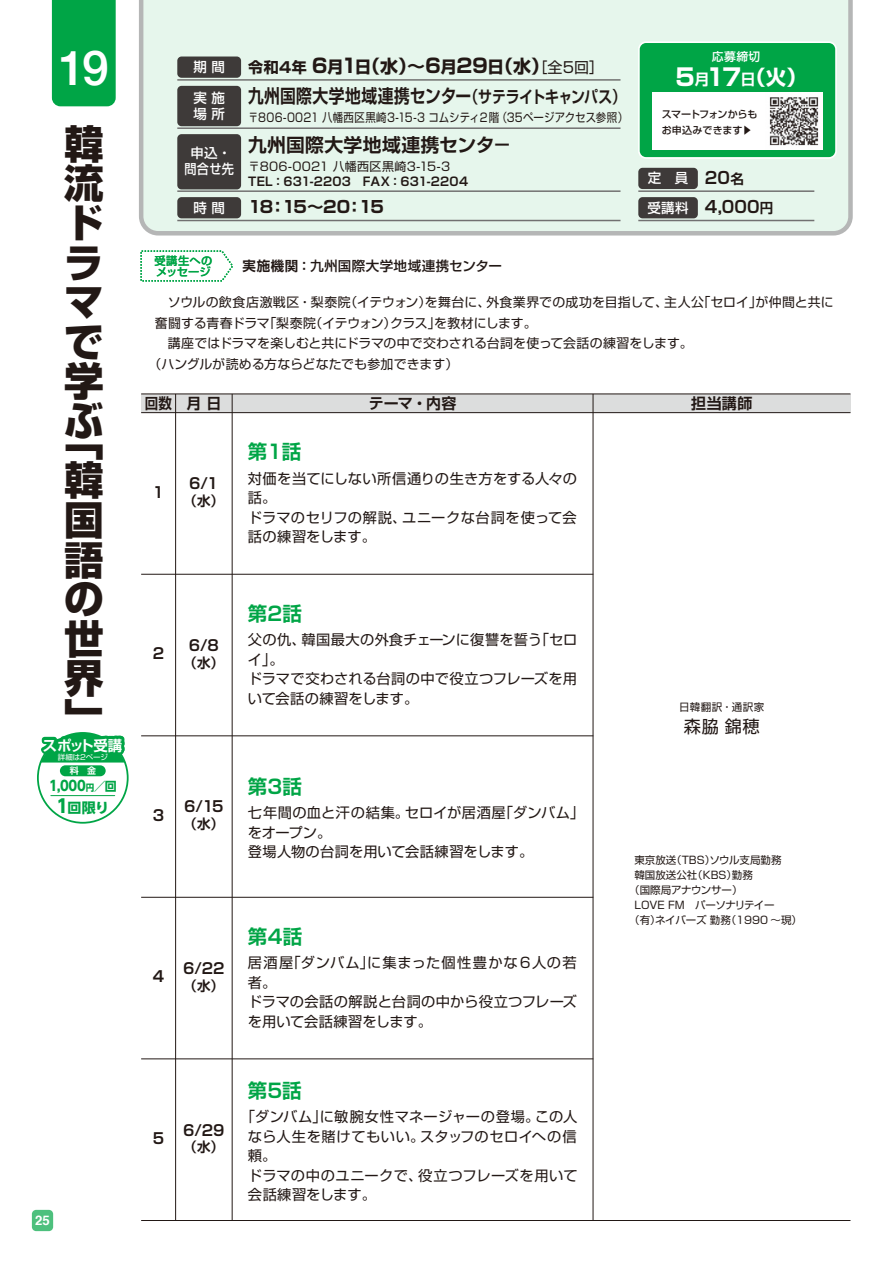
<style>
.page{position:relative;width:893px;height:1263px;background:#fff}
.page>*{position:absolute;margin:0;border:0;box-sizing:border-box;transform-origin:0 0}
.t1{font:500 48px "Helvetica Neue";color:#fff}
.t2{font:800 39.6px/39.6px "Shin Go Pro";color:#221815;text-align:justify}
.t3{font:700 23.7px "Shin Go Pro";color:#fff}
.t4{font:700 19.5px "Shin Go Pro De";color:#00a546}
.t5{font:700 18.75px "Shin Go Pro De";letter-spacing:.02em;color:#221815;scale:.84 1}
.t6{font:700 18.75px "Shin Go Pro De";letter-spacing:.02em;color:#221815}
.t7{font:700 18px "Shin Go Pro";color:#221815}
.t8{font:17.25px "Shin Go Pro";color:#221815}
.t9{font:700 16.5px "Shin Go Pro";letter-spacing:-.11em;color:#221815}
.t10{font:700 16.5px "Shin Go Pro De";color:#221815}
.t11{font:700 15px "Shin Go Pro De";letter-spacing:.01em;color:#221815}
.t12{font:700 15px "Shin Go Pro De";letter-spacing:.01em;color:#221815;scale:.9 1}
.t13{font:700 14.4px "Shin Go Pro De";letter-spacing:-.025em;color:#fff}
.t14{font:14.25px/19.5px "Shin Go Pro";letter-spacing:.02em;color:#221815}
.t15{font:700 13.95px "UD Shin Go Pro";letter-spacing:-.015em;color:#00a546;scale:.95 1}
.t16{font:700 13.95px "UD Shin Go Pro";letter-spacing:-.015em;color:#00a546}
.t17{font:500 13.5px/15.8px "Shin Go Pro";letter-spacing:.025em;color:#fff}
.t18{font:500 13.5px "Shin Go Pro";letter-spacing:.025em;color:#221815}
.t19{font:700 13.5px "Shin Go Pro De";color:#221815}
.t20{font:700 13.2px "Helvetica";color:#fff}
.t21{font:12.9px "Shin Go Pro";letter-spacing:.005em;color:#221815}
.t22{font:12.9px "Shin Go Pro";letter-spacing:-.02em;color:#221815}
.t23{font:12px "Shin Go Pro";letter-spacing:.02em;color:#221815;scale:.87 1}
.t24{font:700 12px "Shin Go Pro De";letter-spacing:.015em;color:#221815}
.t25{font:12px "Shin Go Pro";letter-spacing:.02em;color:#221815}
.t26{font:500 11.85px "Shin Go Pro";color:#fff}
.t27{font:500 11.25px/11.2px "Shin Go Pro";letter-spacing:.01em;color:#00a546}
.t28{font:10.5px "Shin Go Pro";color:#221815}
.t29{font:10.5px "Shin Go Pro";letter-spacing:-.03em;color:#221815}
.t30{font:10.5px "Shin Go Pro";letter-spacing:-.025em;color:#221815}
.t31{font:500 10.05px/15.3px "Shin Go Pro";letter-spacing:-.015em;color:#221815}
.t32{font:700 9px "Shin Go Pro De";color:#fff}
.t33{font:7.5px "Shin Go Pro";letter-spacing:-.005em;color:#fff}
.s1{font-size:18.3px}
.s2{font-size:9px}
.s3{font-size:12.6px}
.s4{font-size:15px}
.s5{font-size:19.5px}
.s6{font-size:16.5px}
.s7{font-weight:400;font-size:15px}
.s8{font-family:"Shin Go Pro De";font-weight:700}
.s9{font-family:"Shin Go Pro De";font-size:15.3px}
.s10{font-size:20.4px}
.s11{font-family:"Shin Go Pro De";font-weight:700;font-size:16.5px;color:#221815}
.s12{font-family:"Shin Go Pro De";font-weight:700;color:#221815}
.s13{font-family:"Shin Go Pro";font-weight:500;font-size:13.5px;color:#fff}
.s14{font-size:13.5px}
</style>
<div class="page">
<div style="left:37px;top:732px;width:92px;height:92px;border:2px solid #00a546;border-radius:50%"></div>
<svg style="left:39px;top:732px;width:105px;height:30px"></svg>
<div style="left:60px;top:765px;width:46px;height:11px;background:#00a546;border-radius:5px"></div>
<hr style="left:51px;top:795px;width:64px;height:1px;background:#00a546">
<hr style="left:141px;top:574px;width:452px;height:1px;background:#221815">
<hr style="left:141px;top:1220px;width:709px;height:1px;background:#221815">
<div style="left:139px;top:0;width:714px;height:236px;background:#e6f6ec"></div>
<div style="left:177px;top:57px;width:64px;height:21px;background:#3e3a39;border-radius:4px"></div>
<hr style="left:177px;top:79px;width:443px;height:2px;background:#727171">
<div style="left:177px;top:197px;width:64px;height:21px;background:#3e3a39;border-radius:4px"></div>
<hr style="left:177px;top:220px;width:443px;height:1px;background:#727171">
<div style="left:177px;top:86px;width:64px;height:40px;background:#3e3a39;border-radius:4px"></div>
<hr style="left:177px;top:127px;width:443px;height:2px;background:#727171">
<div style="left:177px;top:134px;width:64px;height:55px;background:#3e3a39;border-radius:4px"></div>
<hr style="left:177px;top:190px;width:443px;height:2px;background:#727171">
<div style="left:52px;top:0;width:64px;height:106px;background:#00a546"></div>
<svg style="left:140px;top:250px;width:93px;height:32px"></svg>
<div style="left:141px;top:394px;width:709px;height:19px;background:#dcdddd"></div>
<hr style="left:141px;top:394px;width:709px;height:1px;background:#221815">
<hr style="left:141px;top:412px;width:709px;height:1px;background:#221815">
<hr style="left:232px;top:394px;width:1px;height:826px;background:#221815">
<hr style="left:593px;top:394px;width:1px;height:826px;background:#221815">
<hr style="left:175px;top:394px;width:1px;height:826px;background:#221815">
<div style="left:638px;top:168px;width:60px;height:21px;background:#3e3a39;border-radius:4px"></div>
<hr style="left:638px;top:190px;width:176px;height:2px;background:#727171">
<div style="left:638px;top:197px;width:60px;height:21px;background:#3e3a39;border-radius:4px"></div>
<hr style="left:638px;top:220px;width:176px;height:1px;background:#727171">
<hr style="left:141px;top:735px;width:452px;height:1px;background:#221815">
<hr style="left:141px;top:897px;width:452px;height:1px;background:#221815">
<hr style="left:141px;top:1058px;width:452px;height:1px;background:#221815">
<div style="left:639px;top:42px;width:197px;height:116px;background:#00a546;border-radius:7px"></div>
<div style="left:638px;top:41px;width:199px;height:118px;border:2px solid #fff;border-radius:7px"></div>
<div style="left:652px;top:93px;width:171px;height:57px;background:#fff"></div>
<div style="left:32px;top:1210px;width:21px;height:21px;background:#4dc07d;border-radius:4px"></div>
<img style="left:769px;top:97px;width:50px;height:49px">
<h1 class="t1" style="left:59px;top:29px;width:52px">19</h1>
<h2 class="t2" style="left:64px;top:120px;width:41px">韓流ドラマで学ぶ</h2>
<h2 class="t2" style="left:64px;top:417px;width:41px">「韓国語の世界」</h2>
<p class="t13" style="left:43px;top:733px;width:81px">スポット受講</p>
<p class="t33" style="left:58px;top:751px;width:52px">詳細は2ページ</p>
<p class="t16" style="left:57px;top:796px;width:54px"><span class="s1">1</span>回限り</p>
<p class="t32" style="left:70px;top:763px;width:28px">料　金</p>
<p class="t15" style="left:49px;top:775px;width:73px">1,000<span class="s2">円</span><span class="s3">／回</span></p>
<p class="t20" style="left:35px;top:1209px;width:16px">25</p>
<p class="t17" style="left:193px;top:58px;width:33px">期 間</p>
<p class="t7" style="left:248px;top:52px;width:358px"><span class="s4">令和4年</span> <span class="s5">6</span><span class="s6">月</span><span class="s5">1</span><span class="s6">日</span>（水）～<span class="s5">6</span><span class="s6">月</span><span class="s5">29</span><span class="s6">日</span>（水）<span class="s7">［全5回］</span></p>
<p class="t17" style="left:193px;top:88px;width:33px">実 施場 所</p>
<h3 class="t5" style="left:248px;top:81px;width:451px">九州国際大学地域連携センター<span class="s6">（サテライトキャンパス）</span></h3>
<p class="t23" style="left:248px;top:108px;width:438px">〒806-0021 八幡西区黒崎3-15-3 コムシティ２階（35ページアクセス参照）</p>
<p class="t17" style="left:184px;top:144px;width:51px;text-align:center">申込・問合せ先</p>
<h3 class="t6" style="left:248px;top:129px;width:265px">九州国際大学地域連携センタ－</h3>
<p class="t25" style="left:248px;top:156px;width:203px">〒806-0021 八幡西区黒崎3-15-3</p>
<p class="t24" style="left:248px;top:171px;width:221px">TEL：631-2203　FAX：631-2204</p>
<p class="t17" style="left:193px;top:198px;width:33px">時 間</p>
<p class="t9" style="left:248px;top:194px;width:137px">18：15～20：15</p>
<p class="t27" style="left:155px;top:253px;width:59px">受講生へのメッセージ</p>
<p class="t18" style="left:243px;top:254px;width:261px"><span class="s8">実施機関：</span>九州国際大学地域連携センター</p>
<p class="t26" style="left:712px;top:47px;width:50px">応募締切</p>
<h3 class="t3" style="left:676px;top:58px;width:133px">5<span class="s9">月</span>17<span class="s9">日</span><span class="s10">（火）</span></h3>
<p class="t31" style="left:662px;top:105px;width:97px">スマートフォンからもお申込みできます▶</p>
<p class="t17" style="left:648px;top:169px;width:98px">定　員 <span class="s11">20</span><span class="s12">名</span></p>
<p class="t10" style="left:647px;top:194px;width:128px"><span class="s13">受講料</span> 4,000<span class="s14">円</span></p>
<p class="t21" style="left:155px;top:291px;width:680px">　ソウルの飲食店激戦区・梨泰院（イテウォン）を舞台に、外食業界での成功を目指して、主人公「セロイ」が仲間と共に</p>
<p class="t22" style="left:155px;top:312px;width:383px">奮闘する青春ドラマ「梨泰院（イテウォン）クラス」を教材にします。</p>
<p class="t21" style="left:155px;top:333px;width:539px">　講座ではドラマを楽しむと共にドラマの中で交わされる台詞を使って会話の練習をします。</p>
<p class="t21" style="left:149px;top:353px;width:311px">（ハングルが読める方ならどなたでも参加できます）</p>
<p class="t12" style="left:145px;top:391px;width:87px">回数 月 日</p>
<p class="t11" style="left:369px;top:391px;width:89px">テーマ・内容</p>
<p class="t11" style="left:691px;top:391px;width:63px">担当講師</p>
<p class="t11" style="left:153px;top:479px;width:13px">1</p>
<p class="t11" style="left:189px;top:471px;width:31px">6/1</p>
<p class="t19" style="left:184px;top:490px;width:42px">（水）</p>
<p class="t11" style="left:153px;top:641px;width:13px">2</p>
<p class="t11" style="left:189px;top:633px;width:31px">6/8</p>
<p class="t19" style="left:184px;top:651px;width:42px">（水）</p>
<h3 class="t4" style="left:248px;top:436px;width:55px">第１話</h3>
<p class="t14" style="left:248px;top:467px;width:331px">対価を当てにしない所信通りの生き方をする人々の話。<br>ドラマのセリフの解説、ユニークな台詞を使って会話の練習をします。</p>
<h3 class="t4" style="left:248px;top:597px;width:55px">第2話</h3>
<p class="t14" style="left:248px;top:628px;width:331px">父の仇、韓国最大の外食チェーンに復讐を誓う「セロイ」。<br>ドラマで交わされる台詞の中で役立つフレーズを用いて会話の練習をします。</p>
<p class="t11" style="left:153px;top:802px;width:13px">3</p>
<p class="t11" style="left:184px;top:794px;width:41px">6/15</p>
<p class="t19" style="left:184px;top:813px;width:42px">（水）</p>
<h3 class="t4" style="left:248px;top:770px;width:55px">第3話</h3>
<p class="t14" style="left:248px;top:801px;width:338px">七年間の血と汗の結集。セロイが居酒屋「ダンバム」をオープン。<br>登場人物の台詞を用いて会話練習をします。</p>
<p class="t11" style="left:153px;top:964px;width:13px">4</p>
<p class="t11" style="left:183px;top:956px;width:43px">6/22</p>
<p class="t19" style="left:184px;top:974px;width:42px">（水）</p>
<p class="t11" style="left:153px;top:1126px;width:13px">5</p>
<p class="t11" style="left:183px;top:1117px;width:43px">6/29</p>
<p class="t19" style="left:184px;top:1136px;width:42px">（水）</p>
<h3 class="t4" style="left:248px;top:920px;width:56px">第4話</h3>
<p class="t14" style="left:248px;top:951px;width:330px">居酒屋「ダンバム」に集まった個性豊かな６人の若者。<br>ドラマの会話の解説と台詞の中から役立つフレーズを用いて会話練習をします。</p>
<h3 class="t4" style="left:248px;top:1074px;width:55px">第5話</h3>
<p class="t14" style="left:248px;top:1105px;width:331px;text-indent:-7px">「ダンバム」に敏腕女性マネージャーの登場。この人なら人生を賭けてもいい。スタッフのセロイへの信頼。<br>ドラマの中のユニークで、役立つフレーズを用いて会話練習をします。</p>
<p class="t28" style="left:679px;top:698px;width:87px">日韓翻訳・通訳家</p>
<p class="t8" style="left:684px;top:712px;width:77px">森脇 錦穂</p>
<p class="t28" style="left:634px;top:851px;width:149px">東京放送（TBS）ソウル支局勤務</p>
<p class="t28" style="left:634px;top:866px;width:120px">韓国放送公社（KBS）勤務</p>
<p class="t30" style="left:629px;top:881px;width:115px">（国際局アナウンサー）</p>
<p class="t29" style="left:634px;top:896px;width:142px">LOVE FM　パーソナリテイー</p>
<p class="t28" style="left:629px;top:911px;width:174px">（有）ネイバーズ 勤務（1990 ～現）</p>
</div>
